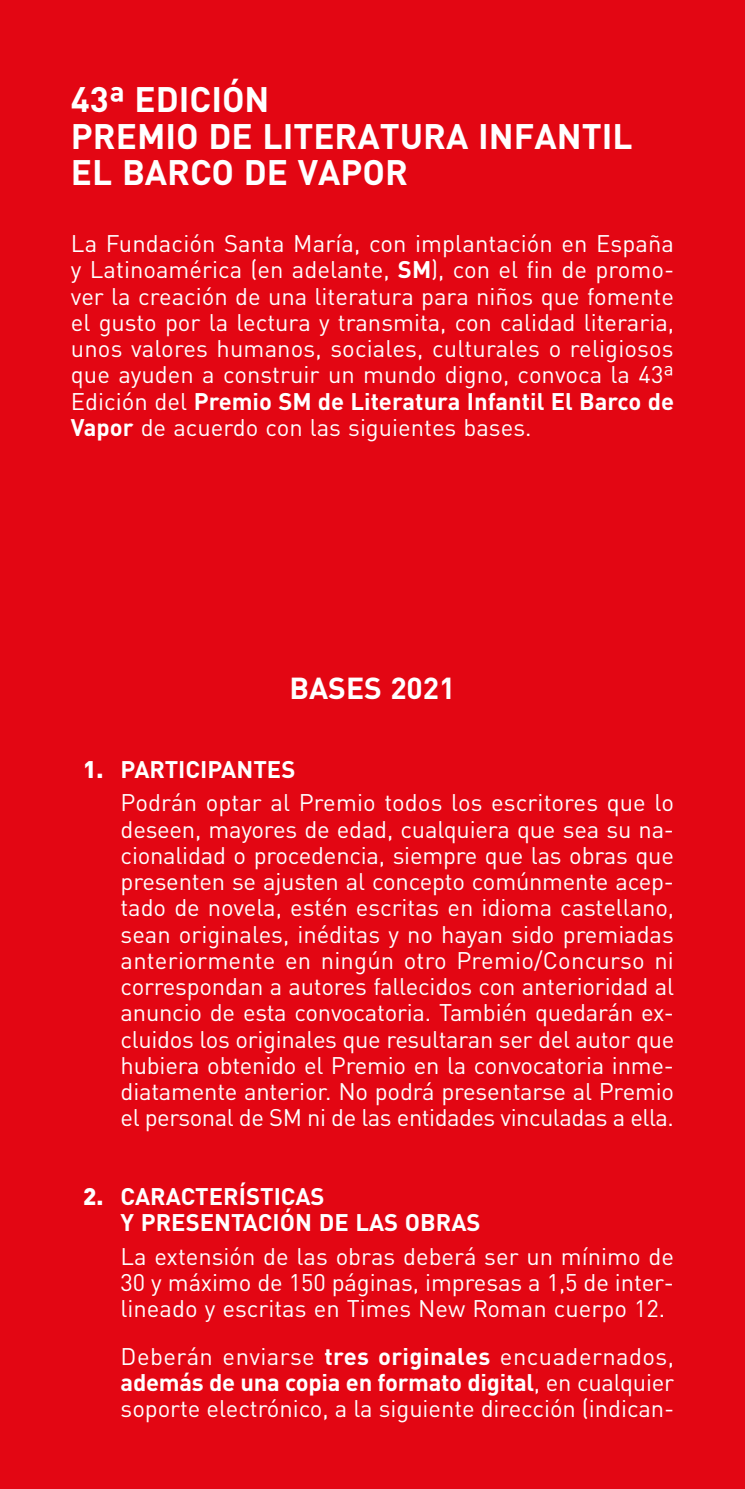
<style>
.page{position:relative;width:745px;height:1489px;background:#fff}
.page>*{position:absolute;margin:0;border:0;box-sizing:border-box;transform-origin:0 0}
.t1{font:700 35px/36.8px "DIN Pro";color:#fff}
.t2{font:700 30px "DIN Pro";color:#fff}
.t3{font:23.75px/26.2px "DIN Pro";letter-spacing:-.005em;color:#fff;text-align:justify}
.t4{font:700 23.75px/26.2px "DIN Pro";color:#fff}
.s1{font-weight:700}
.s2{font-weight:900}
</style>
<div class="page">
<div style="left:0;top:0;width:744px;height:1488px;background:#e30613"></div>
<h1 class="t1" style="left:71px;top:77px;width:563px">43ª EDICIÓN<br>PREMIO DE LITERATURA INFANTIL<br>EL BARCO DE VAPOR</h1>
<p class="t3" style="left:71px;top:228px;width:604px">La Fundación Santa María, con implantación en España y Latinoamérica (en adelante, <span class="s1">SM</span>), con el fin de promo&shy;ver la creación de una literatura para niños que fomente el gusto por la lectura y transmita, con calidad literaria, unos valores humanos, sociales, culturales o religiosos que ayuden a construir un mundo digno, convoca la 43ª Edición del <span class="s1">Premio SM de Literatura Infantil El Barco de Vapor</span> de acuerdo con las siguientes bases.</p>
<p class="t2" style="left:289px;top:663px;width:167px">BASES 2021</p>
<p class="t3" style="left:120px;top:750px;width:554px;line-height:33.2px;text-indent:-37px"><span class="s2">1.</span> <span class="s1">PARTICIPANTES<br></span>Podrán optar al Premio todos los escritores que lo</p>
<p class="t3" style="left:120px;top:813px;width:555px">deseen, mayores de edad, cualquiera que sea su na&shy;cionalidad o procedencia, siempre que las obras que presenten se ajusten al concepto comúnmente acep&shy;tado de novela, estén escritas en idioma castellano, sean originales, inéditas y no hayan sido premiadas anteriormente en ningún otro Premio/Concurso ni correspondan a autores fallecidos con anterioridad al anuncio de esta convocatoria. También quedarán ex&shy;cluidos los originales que resultaran ser del autor que hubiera obtenido el Premio en la convocatoria inme&shy;diatamente anterior. No podrá presentarse al Premio el personal de SM ni de las entidades vinculadas a ella.</p>
<p class="t4" style="left:120px;top:1180px;width:361px;text-indent:-37px"><span class="s2">2.</span> CARACTERÍSTICAS<br>Y PRESENTACIÓN DE LAS OBRAS</p>
<p class="t3" style="left:120px;top:1240px;width:554px">La extensión de las obras deberá ser un mínimo de 30 y máximo de 150 páginas, impresas a 1,5 de inter&shy;lineado y escritas en Times New Roman cuerpo 12.</p>
<p class="t3" style="left:120px;top:1340px;width:555px">Deberán enviarse <span class="s1">tres originales</span> encuadernados, <span class="s1">además de una copia en formato digital</span>, en cualquier soporte electrónico, a la siguiente dirección (indican-</p>
</div>
